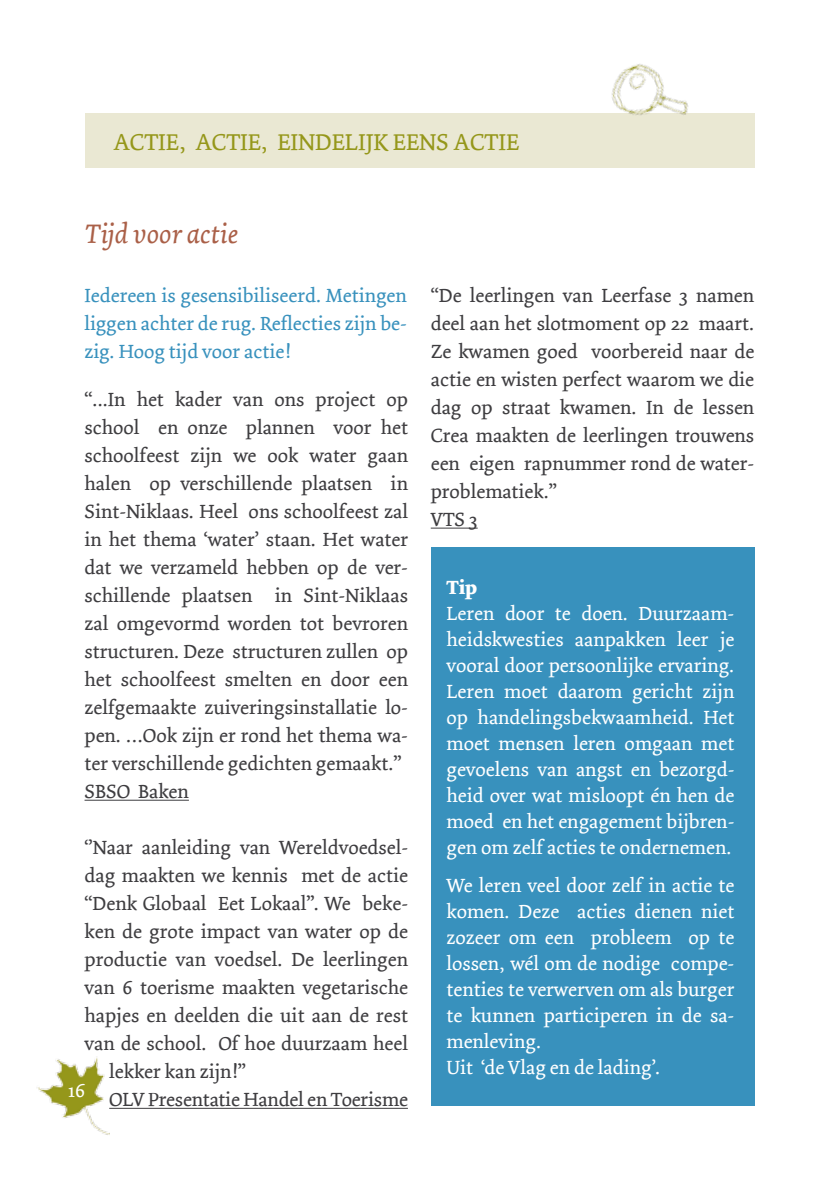
<style>
.page{position:relative;width:840px;height:1191px;background:#fff}
.page>*{position:absolute;margin:0;border:0;box-sizing:border-box;transform-origin:0 0}
.t1{font:italic 28px "Dolly";color:#aa6048}
.t2{font:24px "Dolly";color:#95971a}
.t3{font:20px/28px "Dolly";color:#3e3d40}
.t4{font:20px/26px "Dolly";color:#fff;text-align:justify}
.t5{font:20px/28px "Dolly";color:#3891bd;text-align:justify}
.t6{font:700 20px "Dolly";color:#fff}
</style>
<div class="page">
<img style="left:37px;top:1057px;width:72px;height:78px">
<div style="left:85px;top:113px;width:669px;height:54px;background:#eae8d3"></div>
<img style="left:611px;top:64px;width:78px;height:51px">
<hr style="left:84px;top:800px;width:105px;height:1px;background:#3e3d40">
<hr style="left:109px;top:1108px;width:298px;height:1px;background:#3e3d40">
<hr style="left:430px;top:528px;width:47px;height:1px;background:#3e3d40">
<div style="left:430px;top:547px;width:323px;height:559px;background:#3891bd"></div>
<p class="t2" style="left:85px;top:128px;width:322px">Actie, actie, eindelijk eens</p>
<p class="t2" style="left:453px;top:128px;width:65px">actie</p>
<h1 class="t1" style="left:85px;top:217px;width:155px">Tijd voor actie</h1>
<p class="t5" style="left:84px;top:282px;width:324px">Iedereen is gesensibiliseerd. Metingen liggen achter de rug. Reflecties zijn be&shy;zig. Hoog tijd voor actie!</p>
<p class="t3" style="left:84px;top:386px;width:325px">“...In het kader van ons project op school en onze plannen voor het schoolfeest zijn we ook water gaan halen op verschillende plaatsen in Sint-Niklaas. Heel ons schoolfeest zal in het thema ‘water’ staan. Het water dat we verzameld hebben op de ver&shy;schillende plaatsen in Sint-Niklaas zal omgevormd worden tot bevroren structuren. Deze structuren zullen op het schoolfeest smelten en door een zelfgemaakte zuiveringsinstallatie lo&shy;pen. …Ook zijn er rond het thema wa&shy;ter verschillende gedichten gemaakt.” SBSO Baken</p>
<p class="t3" style="left:84px;top:834px;width:325px">‘’Naar aanleiding van Wereldvoedsel-</p>
<p class="t3" style="left:84px;top:862px;width:325px">dag maakten we kennis met de actie</p>
<p class="t3" style="left:84px;top:890px;width:325px">“Denk Globaal Eet Lokaal”. We beke-</p>
<p class="t3" style="left:84px;top:918px;width:325px">ken de grote impact van water op de</p>
<p class="t3" style="left:84px;top:946px;width:325px">productie van voedsel. De leerlingen</p>
<p class="t3" style="left:84px;top:974px;width:325px">van 6 toerisme maakten vegetarische</p>
<p class="t3" style="left:84px;top:1002px;width:325px">hapjes en deelden die uit aan de rest</p>
<p class="t3" style="left:84px;top:1030px;width:325px">van de school. Of hoe duurzaam heel</p>
<p class="t3" style="left:109px;top:1058px;width:138px">lekker kan zijn!”</p>
<p class="t3" style="left:109px;top:1086px;width:13px">OLV</p>
<p class="t3" style="left:148px;top:1086px;width:261px">Presentatie Handel en Toerisme</p>
<p class="t4" style="left:68px;top:1078px;width:18px">16</p>
<p class="t3" style="left:430px;top:282px;width:325px">“De leerlingen van Leerfase 3 namen deel aan het slotmoment op 22 maart.<br>Ze kwamen goed voorbereid naar de actie en wisten perfect waarom we die dag op straat kwamen. In de lessen<br>Crea maakten de leerlingen trouwens een eigen rapnummer rond de water&shy;problematiek.”<br>VT S 3</p>
<p class="t6" style="left:446px;top:575px;width:32px">Tip</p>
<p class="t4" style="left:446px;top:601px;width:289px">Leren door te doen. Duurzaam&shy;heidskwesties aanpakken leer je vooral door persoonlijke ervaring.<br>Leren moet daarom gericht zijn op handelingsbekwaamheid. Het moet mensen leren omgaan met gevoelens van angst en bezorgd&shy;heid over wat misloopt én hen de moed en het engagement bijbren&shy;gen om zelf acties te ondernemen.</p>
<p class="t4" style="left:446px;top:873px;width:289px;text-align:left">We leren veel door zelf in actie te komen. Deze acties dienen niet zozeer om een probleem op te lossen, wél om de nodige compe&shy;tenties te verwerven om als burger te kunnen participeren in de sa&shy;menleving.<br>Uit ‘de Vlag en de lading’.</p>
</div>
